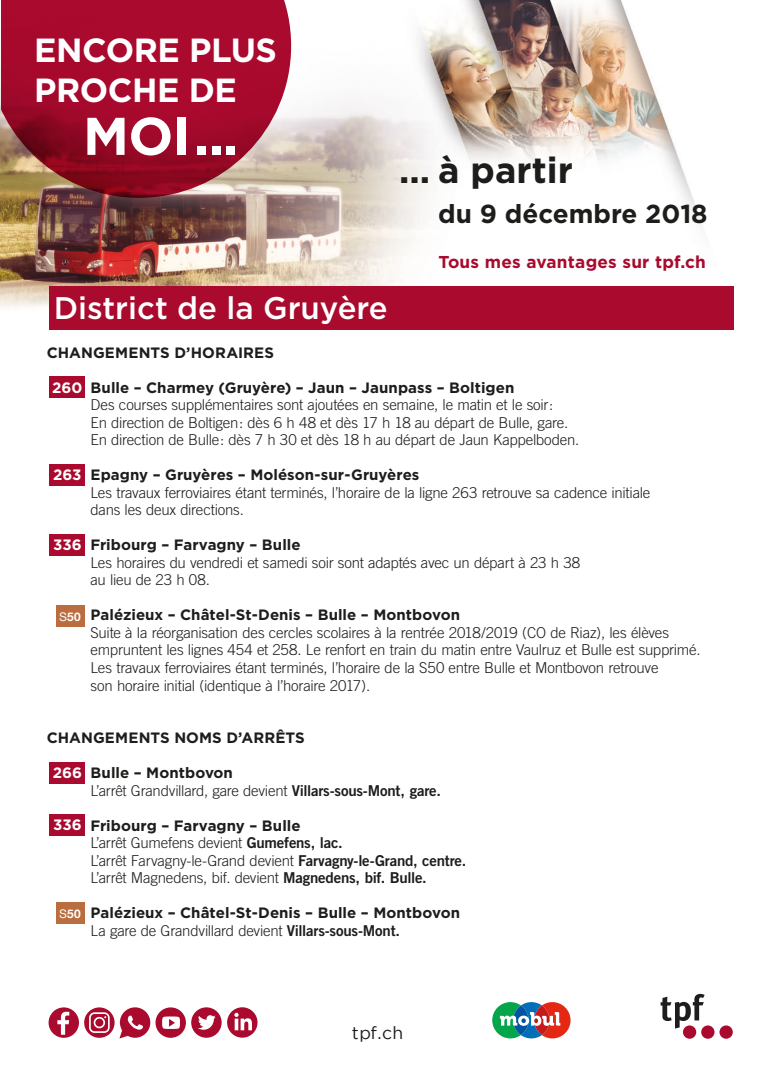
<style>
.page{position:relative;width:780px;height:1088px;background:#fff}
.page>*{position:absolute;margin:0;border:0;box-sizing:border-box;transform-origin:0 0}
.t1{font:700 53px "Gotham";color:#fff}
.t2{font:700 36.25px "Gotham";color:#1d1d1b}
.t3{font:700 33.5px/40.2px "Gotham";letter-spacing:-.015em;color:#fff}
.t4{font:500 31.25px "Gotham";color:#fff}
.t5{font:700 26px "Gotham";color:#1d1d1b}
.t6{font:17.5px "Gotham";color:#1d1d1b}
.t7{font:700 17.25px "Gotham";letter-spacing:.015em;color:#a90a2e}
.t8{font:300 15px/17.5px "Trade Gothic";letter-spacing:-.015em;color:#1d1d1b}
.t9{font:700 15px "Gotham";letter-spacing:.005em;color:#1d1d1b}
.t10{font:700 15px "Gotham";color:#fff}
.t11{font:700 11.88px "Helvetica Neue";color:#fff}
.s1{font-family:"Trade Gothic Bold Two";font-weight:400}
.s2{font-family:"Helvetica";font-weight:400}
</style>
<div class="page">
<img style="left:0;top:0;width:734px;height:319px">
<div style="left:49px;top:286px;width:684px;height:44px;background:#a90a2e"></div>
<svg style="left:1px;top:0;width:290px;height:198px;background:#a5213a"></svg>
<svg style="left:492px;top:1002px;width:78px;height:36px"></svg>
<svg style="left:660px;top:994px;width:44px;height:34px"></svg>
<div style="left:701px;top:1025px;width:13px;height:14px;background:#a90a2e;border-radius:50%"></div>
<div style="left:719px;top:1025px;width:13px;height:14px;background:#a90a2e;border-radius:50%"></div>
<div style="left:683px;top:1025px;width:13px;height:14px;background:#a90a2e;border-radius:50%"></div>
<div style="left:56px;top:605px;width:28px;height:22px;background:#ba6e3f"></div>
<div style="left:56px;top:903px;width:28px;height:21px;background:#ba6e3f"></div>
<div style="left:49px;top:377px;width:36px;height:21px;background:#a90a2e"></div>
<div style="left:49px;top:464px;width:36px;height:22px;background:#a90a2e"></div>
<div style="left:49px;top:762px;width:36px;height:21px;background:#a90a2e"></div>
<div style="left:49px;top:534px;width:36px;height:22px;background:#a90a2e"></div>
<div style="left:49px;top:814px;width:36px;height:22px;background:#a90a2e"></div>
<div style="left:155px;top:1007px;width:31px;height:31px;background:#a90a2e;border-radius:50%"></div>
<div style="left:227px;top:1007px;width:30px;height:30px;background:#a90a2e;border-radius:50%"></div>
<div style="left:191px;top:1007px;width:31px;height:31px;background:#a90a2e;border-radius:50%"></div>
<div style="left:49px;top:1007px;width:30px;height:31px;background:#a90a2e;border-radius:50%"></div>
<svg style="left:57px;top:1012px;width:12px;height:23px"></svg>
<svg style="left:234px;top:1013px;width:18px;height:17px"></svg>
<svg style="left:198px;top:1015px;width:18px;height:15px"></svg>
<svg style="left:162px;top:1016px;width:18px;height:13px"></svg>
<div style="left:84px;top:1007px;width:31px;height:31px;background:#a90a2e;border-radius:50%"></div>
<svg style="left:89px;top:1012px;width:21px;height:21px"></svg>
<svg style="left:119px;top:1007px;width:31px;height:31px"></svg>
<h3 class="t3" style="left:34px;top:30px;width:244px">ENCORE PLUS<br>PROCHE DE</h3>
<h1 class="t1" style="left:83px;top:101px;width:157px">MOI...</h1>
<h3 class="t4" style="left:54px;top:287px;width:335px">District de la Gruyère</h3>
<h2 class="t2" style="left:399px;top:147px;width:175px">... à partir</h2>
<h3 class="t5" style="left:438px;top:197px;width:271px">du 9 décembre 2018</h3>
<p class="t7" style="left:438px;top:251px;width:269px">Tous mes avantages sur tpf.ch</p>
<p class="t9" style="left:47px;top:343px;width:229px">CHANGEMENTS D’HORAIRES</p>
<p class="t9" style="left:91px;top:378px;width:425px">Bulle – Charmey (Gruyère) – Jaun – Jaunpass – Boltigen</p>
<p class="t8" style="left:91px;top:396px;width:490px">Des courses supplémentaires sont ajoutées en semaine, le matin et le soir:<br>En direction de Boltigen: dès 6 h 48 et dès 17 h 18 au départ de Bulle, gare.<br>En direction de Bulle: dès 7 h 30 et dès 18 h au départ de Jaun Kappelboden.</p>
<p class="t9" style="left:91px;top:465px;width:330px">Epagny – Gruyères – Moléson-sur-Gruyères</p>
<p class="t8" style="left:91px;top:484px;width:561px">Les travaux ferroviaires étant terminés, l’horaire de la ligne 263 retrouve sa cadence initiale dans les deux directions.</p>
<p class="t9" style="left:91px;top:535px;width:211px">Fribourg – Farvagny – Bulle</p>
<p class="t8" style="left:91px;top:554px;width:491px">Les horaires du vendredi et samedi soir sont adaptés avec un départ à 23 h 38 au lieu de 23 h 08.</p>
<p class="t9" style="left:91px;top:605px;width:371px">Palézieux – Châtel-St-Denis – Bulle – Montbovon</p>
<p class="t8" style="left:91px;top:624px;width:611px">Suite à la réorganisation des cercles scolaires à la rentrée 2018/2019 (CO de Riaz), les élèves empruntent les lignes 454 et 258. Le renfort en train du matin entre Vaulruz et Bulle est supprimé.<br>Les travaux ferroviaires étant terminés, l’horaire de la S50 entre Bulle et Montbovon retrouve<br>son horaire initial (identique à l’horaire 2017).</p>
<p class="t9" style="left:47px;top:728px;width:259px">CHANGEMENTS NOMS D’ARRÊTS</p>
<p class="t9" style="left:91px;top:763px;width:144px">Bulle – Montbovon</p>
<p class="t8" style="left:91px;top:781px;width:352px">L’arrêt Grandvillard, gare devient <span class="s1">Villars-sous-Mont, gare.</span></p>
<p class="t9" style="left:91px;top:815px;width:211px">Fribourg – Farvagny – Bulle</p>
<p class="t8" style="left:91px;top:834px;width:377px">L’arrêt Gumefens devient <span class="s1">Gumefens, lac.<br></span>L’arrêt Farvagny-le-Grand devient <span class="s1">Farvagny-le-Grand, centre.<br></span>L’arrêt Magnedens, bif. devient <span class="s1">Magnedens, bif. Bulle.</span></p>
<p class="t9" style="left:91px;top:903px;width:371px">Palézieux – Châtel-St-Denis – Bulle – Montbovon</p>
<p class="t8" style="left:91px;top:921px;width:311px">La gare de Grandvillard devient <span class="s1">Villars-sous-Mont.</span></p>
<p class="t10" style="left:52px;top:377px;width:32px">260</p>
<p class="t10" style="left:53px;top:465px;width:30px">263</p>
<p class="t10" style="left:53px;top:535px;width:30px">336</p>
<p class="t11" style="left:59px;top:607px;width:23px"><span class="s2">S</span>50</p>
<p class="t10" style="left:53px;top:763px;width:31px">266</p>
<p class="t10" style="left:53px;top:815px;width:30px">336</p>
<p class="t11" style="left:59px;top:904px;width:23px"><span class="s2">S</span>50</p>
<p class="t6" style="left:352px;top:1022px;width:53px">tpf.ch</p>
</div>
